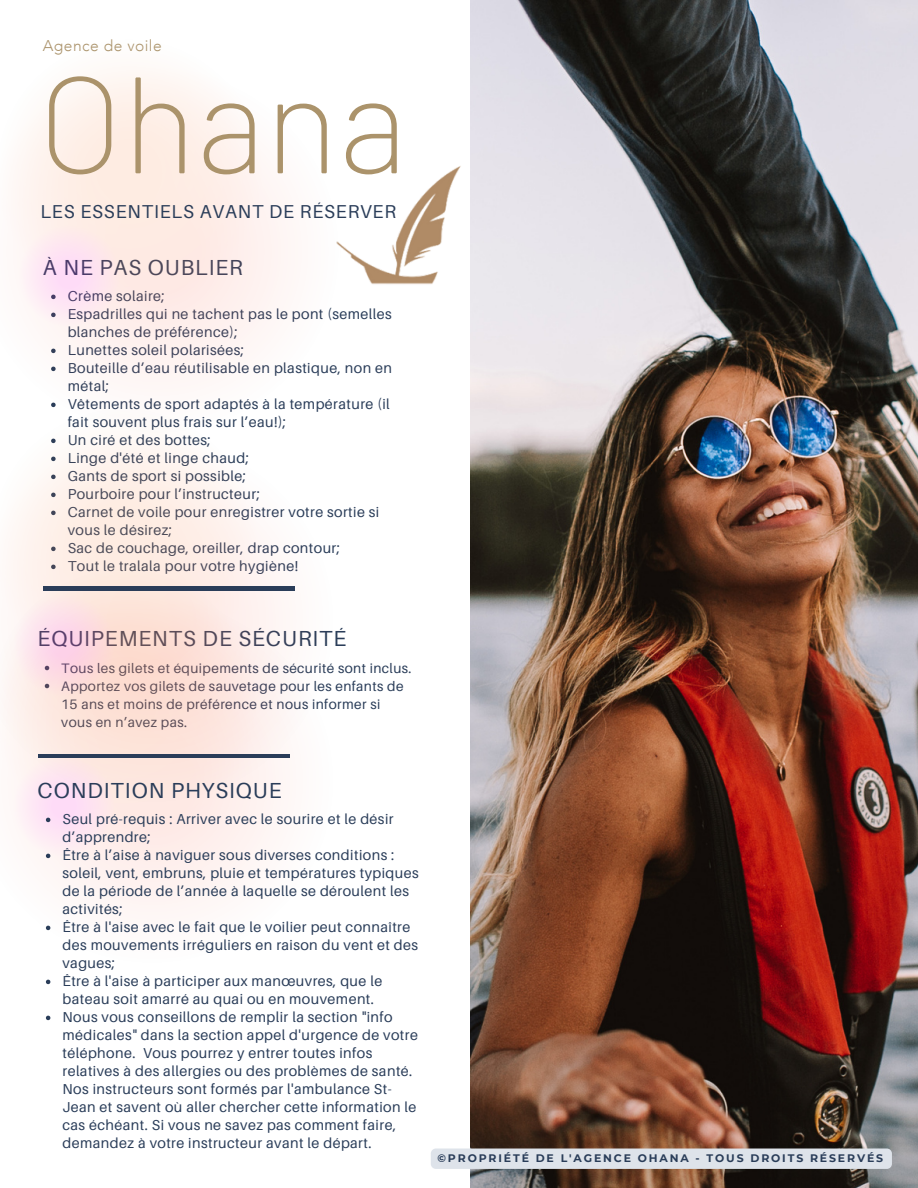
<style>
.page{position:relative;width:918px;height:1188px;background:#fff}
.page>*{position:absolute;margin:0;border:0;box-sizing:border-box;transform-origin:0 0}
.t1{font:200 136.95px "Barlow";color:#ab936b}
.t2{font:21.75px "Aileron";letter-spacing:.045em;color:#2a3d59}
.t3{font:18.75px "Aileron";letter-spacing:.045em;color:#2a3d59}
.t4{font:300 15.6px "Avenir";letter-spacing:.03em;color:#ab936b}
.t5{font:14.4px/18px "Aileron";letter-spacing:.03em;color:#2a3d59}
.t6{font:13.65px/18px "Aileron";letter-spacing:.03em;color:#2a3d59}
.t7{font:700 10.95px "Montserrat";letter-spacing:.17em;color:#2a3d59}
</style>
<div class="page">
<img style="left:470px;top:0;width:448px;height:1188px">
<svg style="left:51px;top:180px;width:234px;height:227px;fill:#fef6f4"></svg>
<svg style="left:16px;top:72px;width:246px;height:233px;fill:#feefe9"></svg>
<svg style="left:18px;top:225px;width:102px;height:102px"></svg>
<svg style="left:45px;top:804px;width:232px;height:127px;fill:#fef6f4"></svg>
<svg style="left:114px;top:804px;width:143px;height:30px;fill:#feeae7"></svg>
<svg style="left:4px;top:549px;width:291px;height:255px"></svg>
<svg style="left:4px;top:407px;width:253px;height:267px"></svg>
<svg style="left:13px;top:594px;width:101px;height:102px"></svg>
<hr style="left:43px;top:587px;width:252px;height:3px;background:#2a3d59">
<hr style="left:38px;top:754px;width:252px;height:4px;background:#2a3d59">
<img style="left:336px;top:154px;width:193px;height:136px">
<svg style="left:13px;top:755px;width:101px;height:103px"></svg>
<svg style="left:46px;top:926px;width:4px;height:4px"></svg>
<svg style="left:46px;top:980px;width:4px;height:4px"></svg>
<svg style="left:46px;top:1016px;width:4px;height:4px"></svg>
<div style="left:431px;top:1149px;width:461px;height:20px;background:#dee3ea;border-radius:5px"></div>
<p class="t4" style="left:43px;top:35px;width:120px">Agence de voile</p>
<p class="t1" style="left:38px;top:36px;width:371px">Ohana</p>
<p class="t3" style="left:40px;top:200px;width:357px">LES ESSENTIELS AVANT DE RÉSERVER</p>
<p class="t2" style="left:43px;top:254px;width:201px">À NE PAS OUBLIER</p>
<p class="t5" style="left:68px;top:287px;width:99px">Crème solaire;</p>
<p class="t5" style="left:68px;top:305px;width:326px">Espadrilles qui ne tachent pas le pont (semelles blanches de préférence);</p>
<p class="t5" style="left:68px;top:341px;width:178px">Lunettes soleil polarisées;</p>
<p class="t5" style="left:68px;top:359px;width:326px">Bouteille d’eau réutilisable en plastique, non en métal;</p>
<p class="t5" style="left:68px;top:395px;width:324px">Vêtements de sport adaptés à la température (il fait souvent plus frais sur l’eau!);</p>
<p class="t5" style="left:68px;top:431px;width:145px">Un ciré et des bottes;</p>
<p class="t5" style="left:68px;top:449px;width:183px">Linge d'été et linge chaud;</p>
<p class="t5" style="left:68px;top:467px;width:180px">Gants de sport si possible;</p>
<p class="t5" style="left:68px;top:485px;width:194px">Pourboire pour l’instructeur;</p>
<p class="t5" style="left:68px;top:503px;width:313px">Carnet de voile pour enregistrer votre sortie si vous le désirez;</p>
<p class="t5" style="left:68px;top:539px;width:274px">Sac de couchage, oreiller, drap contour;</p>
<p class="t5" style="left:68px;top:557px;width:232px">Tout le tralala pour votre hygiène!</p>
<p class="t2" style="left:38px;top:625px;width:310px">ÉQUIPEMENTS DE SÉCURITÉ</p>
<p class="t6" style="left:61px;top:658px;width:352px">Tous les gilets et équipements de sécurité sont inclus.</p>
<p class="t6" style="left:61px;top:676px;width:344px">Apportez vos gilets de sauvetage pour les enfants de<br>15 ans et moins de préférence et nous informer si vous en n’avez pas.</p>
<p class="t2" style="left:38px;top:777px;width:245px">CONDITION PHYSIQUE</p>
<p class="t5" style="left:62px;top:810px;width:333px">Seul pré-requis : Arriver avec le sourire et le désir d’apprendre;</p>
<p class="t5" style="left:62px;top:846px;width:358px">Être à l’aise à naviguer sous diverses conditions : soleil, vent, embruns, pluie et températures typiques de la période de l’année à laquelle se déroulent les activités;</p>
<p class="t5" style="left:62px;top:918px;width:357px">Être à l'aise avec le fait que le voilier peut connaître des mouvements irréguliers en raison du vent et des vagues;</p>
<p class="t5" style="left:62px;top:972px;width:321px">Être à l'aise à participer aux manœuvres, que le bateau soit amarré au quai ou en mouvement.</p>
<p class="t5" style="left:62px;top:1008px;width:357px">Nous vous conseillons de remplir la section "info médicales" dans la section appel d'urgence de votre téléphone. Vous pourrez y entrer toutes infos relatives à des allergies ou des problèmes de santé.<br>Nos instructeurs sont formés par l'ambulance St-Jean et savent où aller chercher cette information le cas échéant. Si vous ne savez pas comment faire, demandez à votre instructeur avant le départ.</p>
<p class="t7" style="left:438px;top:1151px;width:447px">©PROPRIÉTÉ DE L'AGENCE OHANA - TOUS DROITS RÉSERVÉS</p>
</div>
